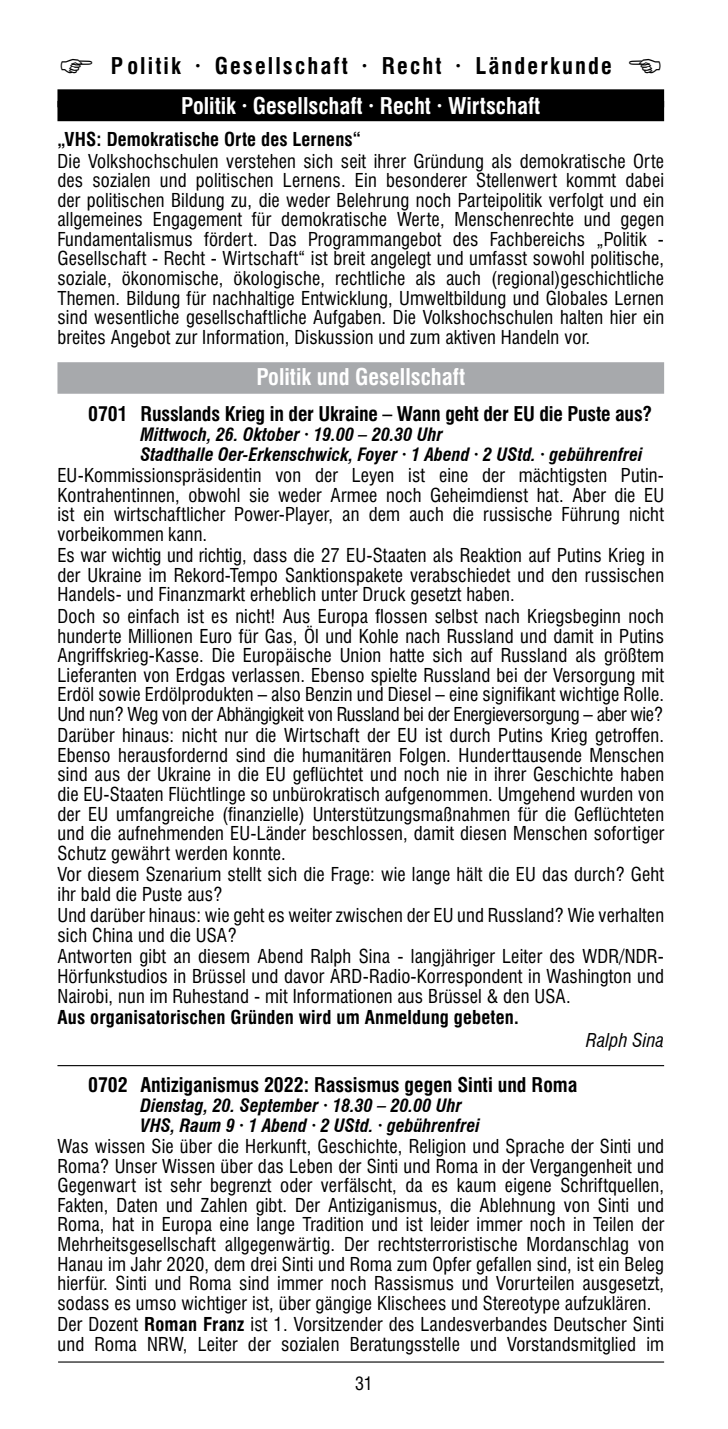
<style>
.page{position:relative;width:728px;height:1429px;background:#fff}
.page>*{position:absolute;margin:0;border:0;box-sizing:border-box;transform-origin:0 0}
.t1{font:700 condensed 22.5px "Swiss 721 BT";color:#fff}
.t2{font:700 condensed 22.5px "Swiss 721 BT";letter-spacing:.095em;color:#000}
.t3{font:700 condensed 19.8px "Swiss 721 BT";color:#000}
.t4{font:condensed 18.68px/19.6px "Swiss 721 BT";letter-spacing:.01em;color:#000;text-align:justify}
.t5{font:700 condensed 18.68px "Swiss 721 BT";letter-spacing:.01em;color:#000}
.t6{font:italic condensed 18.68px "Swiss 721 BT";letter-spacing:.01em;color:#000}
.t7{font:italic 700 condensed 18px/20.2px "Swiss 721 BT";color:#000}
.t8{font:condensed 18px "Swiss 721 BT";color:#000}
.s1{font-weight:700}
</style>
<div class="page">
<hr style="left:58px;top:1361px;width:605px;height:1px;background:#000">
<div style="left:57px;top:89px;width:606px;height:18px;background:#000"></div>
<div style="left:57px;top:101px;width:606px;height:20px;background:#000"></div>
<div style="left:57px;top:362px;width:606px;height:32px;background:#a7a9ac"></div>
<hr style="left:57px;top:1065px;width:606px;height:1px;background:#000">
<p class="t2" style="left:111px;top:52px;width:502px">Politik · Gesellschaft · Recht · Länderkunde</p>
<p class="t1" style="left:181px;top:92px;width:360px">Politik · Gesellschaft · Recht · Wirtschaft</p>
<p class="t5" style="left:57px;top:128px;width:305px">„VHS: Demokratische Orte des Lernens“</p>
<p class="t4" style="left:57px;top:151px;width:607px">Die Volkshochschulen verstehen sich seit ihrer Gründung als demokratische Orte des sozialen und politischen Lernens. Ein besonderer Stellenwert kommt dabei der politischen Bildung zu, die weder Belehrung noch Parteipolitik verfolgt und ein allgemeines Engagement für demokratische Werte, Menschenrechte und gegen Fundamentalismus fördert. Das Programmangebot des Fachbereichs „Politik - Gesellschaft - Recht - Wirtschaft“ ist breit angelegt und umfasst sowohl politische, soziale, ökonomische, ökologische, rechtliche als auch (regional)geschichtliche Themen. Bildung für nachhaltige Entwicklung, Umweltbildung und Globales Lernen sind wesentliche gesellschaftliche Aufgaben. Die Volkshochschulen halten hier ein breites Angebot zur Information, Diskussion und zum aktiven Handeln vor.</p>
<p class="t1" style="left:256px;top:364px;width:210px">Politik und Gesellschaft</p>
<p class="t3" style="left:88px;top:402px;width:565px">0701 Russlands Krieg in der Ukraine – Wann geht der EU die Puste aus?</p>
<p class="t7" style="left:140px;top:424px;width:503px">Mittwoch, 26. Oktober · 19.00 – 20.30 Uhr<br>Stadthalle Oer-Erkenschwick, Foyer · 1 Abend · 2 UStd. · gebührenfrei</p>
<p class="t4" style="left:57px;top:465px;width:607px">EU-Kommissionspräsidentin von der Leyen ist eine der mächtigsten Putin-Kontrahentinnen, obwohl sie weder Armee noch Geheimdienst hat. Aber die EU ist ein wirtschaftlicher Power-Player, an dem auch die russische Führung nicht vorbeikommen kann.</p>
<p class="t4" style="left:57px;top:546px;width:607px">Es war wichtig und richtig, dass die 27 EU-Staaten als Reaktion auf Putins Krieg in der Ukraine im Rekord-Tempo Sanktionspakete verabschiedet und den russischen Handels- und Finanzmarkt erheblich unter Druck gesetzt haben.</p>
<p class="t4" style="left:57px;top:606px;width:608px">Doch so einfach ist es nicht! Aus Europa flossen selbst nach Kriegsbeginn noch hunderte Millionen Euro für Gas, Öl und Kohle nach Russland und damit in Putins Angriffskrieg-Kasse. Die Europäische Union hatte sich auf Russland als größtem Lieferanten von Erdgas verlassen. Ebenso spielte Russland bei der Versorgung mit Erdöl sowie Erdölprodukten – also Benzin und Diesel – eine signifikant wichtige Rolle.<br>Und nun? Weg von der Abhängigkeit von Russland bei der Energieversorgung – aber wie?</p>
<p class="t4" style="left:57px;top:726px;width:607px">Darüber hinaus: nicht nur die Wirtschaft der EU ist durch Putins Krieg getroffen.<br>Ebenso herausfordernd sind die humanitären Folgen. Hunderttausende Menschen sind aus der Ukraine in die EU geflüchtet und noch nie in ihrer Geschichte haben die EU-Staaten Flüchtlinge so unbürokratisch aufgenommen. Umgehend wurden von der EU umfangreiche (finanzielle) Unterstützungsmaßnahmen für die Geflüchteten und die aufnehmenden EU-Länder beschlossen, damit diesen Menschen sofortiger Schutz gewährt werden konnte.</p>
<p class="t4" style="left:57px;top:865px;width:607px">Vor diesem Szenarium stellt sich die Frage: wie lange hält die EU das durch? Geht ihr bald die Puste aus?</p>
<p class="t4" style="left:57px;top:906px;width:607px">Und darüber hinaus: wie geht es weiter zwischen der EU und Russland? Wie verhalten sich China und die USA?</p>
<p class="t4" style="left:57px;top:947px;width:607px">Antworten gibt an diesem Abend Ralph Sina - langjähriger Leiter des WDR/NDR-Hörfunkstudios in Brüssel und davor ARD-Radio-Korrespondent in Washington und Nairobi, nun im Ruhestand - mit Informationen aus Brüssel &amp; den USA.</p>
<p class="t5" style="left:57px;top:1006px;width:462px">Aus organisatorischen Gründen wird um Anmeldung gebeten.</p>
<p class="t6" style="left:586px;top:1029px;width:79px">Ralph Sina</p>
<p class="t3" style="left:88px;top:1072px;width:490px">0702 Antiziganismus 2022: Rassismus gegen Sinti und Roma</p>
<p class="t7" style="left:140px;top:1095px;width:341px">Dienstag, 20. September · 18.30 – 20.00 Uhr<br>VHS, Raum 9 · 1 Abend · 2 UStd. · gebührenfrei</p>
<p class="t4" style="left:57px;top:1136px;width:607px">Was wissen Sie über die Herkunft, Geschichte, Religion und Sprache der Sinti und Roma? Unser Wissen über das Leben der Sinti und Roma in der Vergangenheit und Gegenwart ist sehr begrenzt oder verfälscht, da es kaum eigene Schriftquellen, Fakten, Daten und Zahlen gibt. Der Antiziganismus, die Ablehnung von Sinti und Roma, hat in Europa eine lange Tradition und ist leider immer noch in Teilen der Mehrheitsgesellschaft allgegenwärtig. Der rechtsterroristische Mordanschlag von Hanau im Jahr 2020, dem drei Sinti und Roma zum Opfer gefallen sind, ist ein Beleg hierfür. Sinti und Roma sind immer noch Rassismus und Vorurteilen ausgesetzt, sodass es umso wichtiger ist, über gängige Klischees und Stereotype aufzuklären.</p>
<p class="t4" style="left:57px;top:1314px;width:607px">Der Dozent <span class="s1">Roman Franz</span> ist 1. Vorsitzender des Landesverbandes Deutscher Sinti und Roma NRW, Leiter der sozialen Beratungsstelle und Vorstandsmitglied im</p>
<p class="t8" style="left:355px;top:1373px;width:19px">31</p>
</div>
